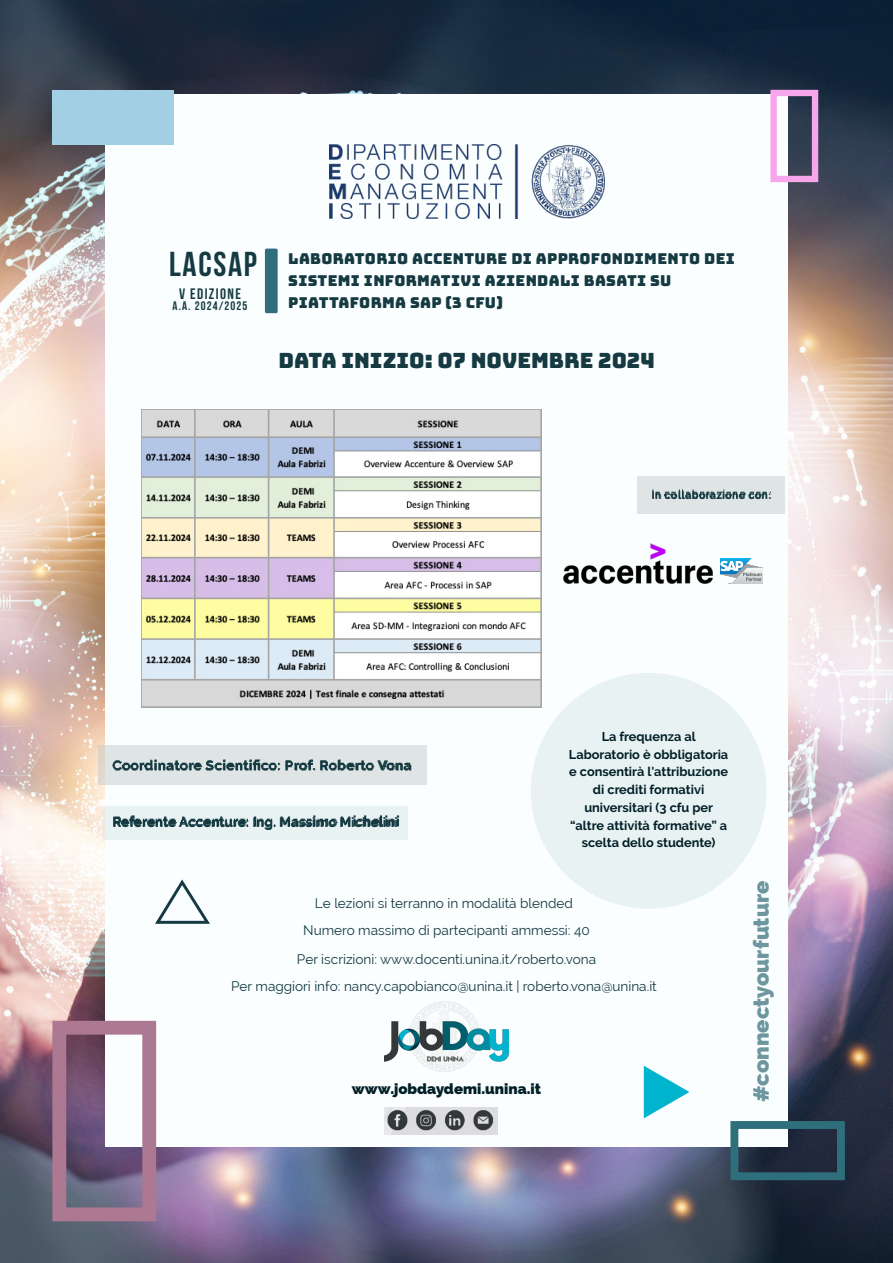
<style>
.page{position:relative;width:893px;height:1263px;background:#fff}
.page>*{position:absolute;margin:0;border:0;box-sizing:border-box;transform-origin:0 0}
.t1{font:34.5px "Bebas Neue";letter-spacing:.05em;color:#153a42}
.t2{font:800 21.9px "Raleway";color:#6e969e}
.t3{font:21px "Bungee";color:#153a42}
.t4{font:700 15.15px "Bebas Neue";letter-spacing:.09em;color:#153a42}
.t5{font:15px/22px "Bungee";letter-spacing:.02em;color:#153a42}
.t6{font:800 15px "Raleway";color:#001f26}
.t7{font:13.65px/27.9px "Raleway";color:#153a42;text-align:center}
.t8{font:700 13.5px "Raleway";letter-spacing:.03em;color:#153a42}
.t9{font:700 13.5px "Raleway";color:#153a42}
.t10{font:700 12.75px/17.7px "Raleway";color:#001f26;text-align:center}
.t11{font:700 12.3px "Bebas Neue";letter-spacing:.09em;color:#153a42}
.t12{font:700 10.65px "Raleway";letter-spacing:.03em;color:#153a42}
</style>
<div class="page">
<img style="left:0;top:0;width:892px;height:1263px">
<div style="left:105px;top:95px;width:682px;height:1052px;background:#fafefe"></div>
<div style="left:530px;top:673px;width:236px;height:235px;background:#e9f2f2;border-radius:50%"></div>
<div style="left:103px;top:807px;width:304px;height:33px;background:#e9f2f2"></div>
<img style="left:113px;top:811px;width:295px;height:21px">
<div style="left:98px;top:746px;width:328px;height:39px;background:#dfe4e4"></div>
<img style="left:112px;top:759px;width:300px;height:12px">
<img style="left:384px;top:1001px;width:124px;height:70px">
<img style="left:329px;top:144px;width:275px;height:75px">
<img style="left:720px;top:559px;width:42px;height:24px">
<img style="left:564px;top:543px;width:148px;height:40px">
<div style="left:730px;top:1121px;width:114px;height:59px;border:8px solid #2f6f7c"></div>
<div style="left:52px;top:90px;width:122px;height:54px;background:#a3cfe5"></div>
<div style="left:52px;top:1021px;width:104px;height:200px;border:14px solid #ad7892"></div>
<div style="left:770px;top:90px;width:48px;height:92px;border:6px solid #f7a6ec"></div>
<div style="left:265px;top:249px;width:12px;height:64px;background:#2f6f7c;border-radius:2px"></div>
<img style="left:384px;top:1107px;width:114px;height:27px">
<svg style="left:643px;top:1066px;width:46px;height:52px"></svg>
<svg style="left:155px;top:879px;width:55px;height:45px"></svg>
<img style="left:141px;top:410px;width:400px;height:297px">
<div style="left:637px;top:476px;width:148px;height:38px;background:#dfe4e4"></div>
<img style="left:652px;top:486px;width:136px;height:17px">
<h1 class="t1" style="left:169px;top:245px;width:89px">LACSAP</h1>
<p class="t4" style="left:179px;top:285px;width:63px">V EDIZIONE</p>
<p class="t11" style="left:172px;top:299px;width:76px">A.A. 2024/2025</p>
<p class="t5" style="left:288px;top:248px;width:448px">LABORATORIO ACCENTURE DI APPROFONDIMENTO DEI<br>SISTEMI INFORMATIVI AZIENDALI BASATI SU<br>PIATTAFORMA SAP (3 CFU)</p>
<h3 class="t3" style="left:278px;top:348px;width:378px">DATA INIZIO: 07 NOVEMBRE 2024</h3>
<p class="t12" style="left:651px;top:489px;width:121px">In collaborazione con:</p>
<p class="t8" style="left:113px;top:758px;width:300px">Coordinatore Scientifico: Prof. Roberto Vona</p>
<p class="t9" style="left:113px;top:814px;width:286px">Referente Accenture: Ing. Massimo Michelini</p>
<p class="t10" style="left:569px;top:728px;width:161px">La frequenza al<br>Laboratorio è obbligatoria e consentirà l'attribuzione di crediti formativi universitari (3 cfu per “altre attività formative” a scelta dello studente)</p>
<p class="t7" style="left:315px;top:889px;width:259px">Le lezioni si terranno in modalità blended</p>
<p class="t7" style="left:303px;top:916px;width:288px">Numero massimo di partecipanti ammessi: 40</p>
<p class="t7" style="left:231px;top:945px;width:427px">Per iscrizioni: www.docenti.unina.it/roberto.vona<br>Per maggiori info: nancy.capobianco@unina.it | roberto.vona@unina.it</p>
<p class="t6" style="left:352px;top:1080px;width:191px">www.jobdaydemi.unina.it</p>
<h2 class="t2" style="left:748px;top:1102px;width:223px;rotate:-90deg">#connectyourfuture</h2>
</div>
